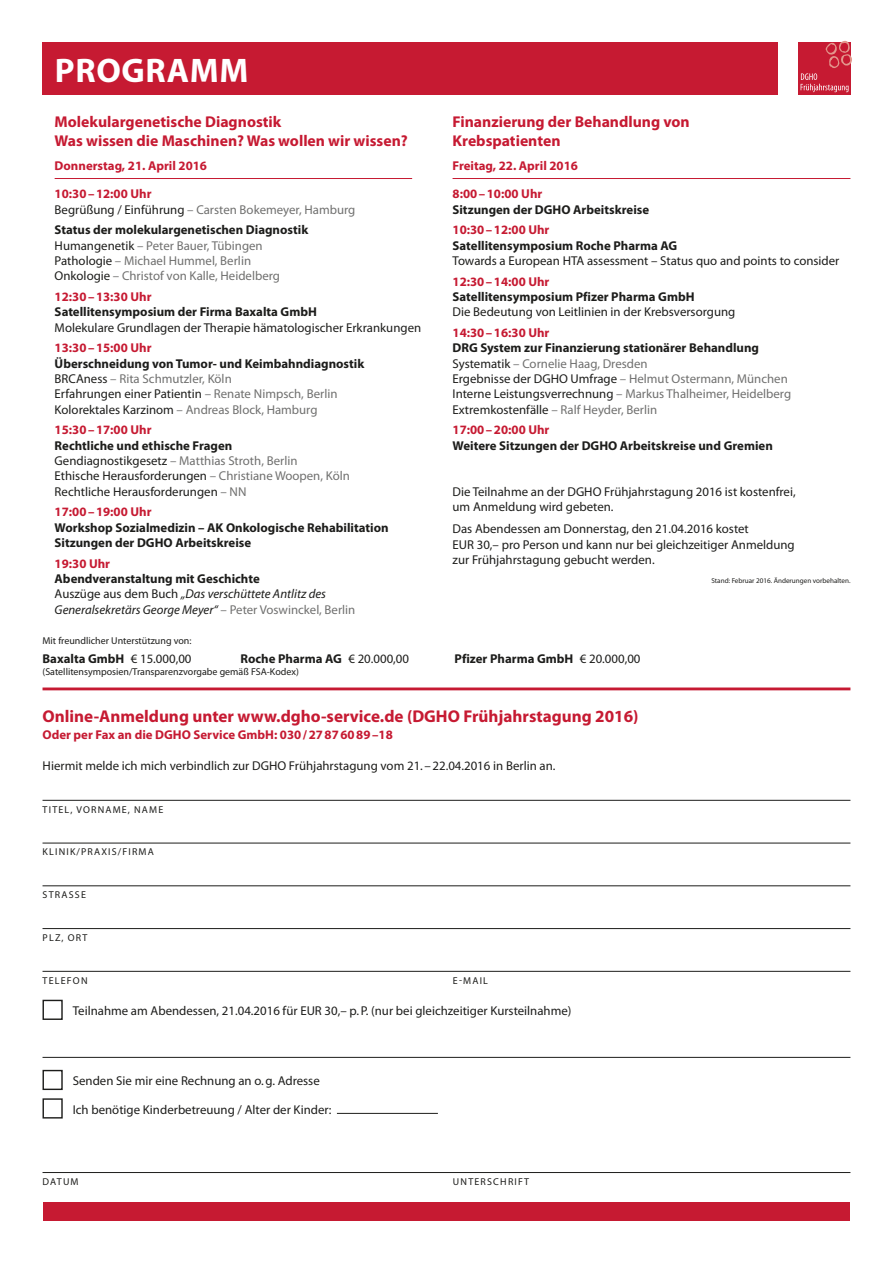
<style>
.page{position:relative;width:893px;height:1263px;background:#fff}
.page>*{position:absolute;margin:0;border:0;box-sizing:border-box;transform-origin:0 0}
.t1{font:700 34.2px "Myriad Pro";letter-spacing:.02em;color:#fff}
.t2{font:700 17.1px "Myriad Pro";color:#c61a32}
.t3{font:700 15.6px/18.6px "Myriad Pro";color:#c61a32}
.t4{font:12.9px/15.5px "Myriad Pro";color:#1d1d1b}
.t5{font:12.9px/15.5px "Myriad Pro";color:#70706f}
.t6{font:700 12.9px/20.5px "Myriad Pro";color:#1d1d1b}
.t7{font:700 12.9px/28.2px "Myriad Pro";color:#c61a32}
.t8{font:italic 12.9px/15.5px "Myriad Pro";color:#1d1d1b}
.t9{font:10.05px "Myriad Pro";color:#1d1d1b}
.t10{font:10.05px "Myriad Pro";letter-spacing:.12em;color:#1d1d1b}
.t11{font:7.2px "Myriad Pro";color:#1d1d1b}
.s1{font-weight:400}
.s2{font-weight:400;color:#70706f}
.s3{color:#1d1d1b}
.s4{font-weight:700;color:#1d1d1b}
.s5{font-weight:700}
.s6{color:#70706f}
.s7{font-weight:700;font-style:normal}
.s8{font-style:normal}
.s9{font-style:normal;color:#70706f}
</style>
<div class="page">
<hr style="left:43px;top:800px;width:807px;height:1px;background:#1d1d1b">
<hr style="left:43px;top:843px;width:807px;height:1px;background:#1d1d1b">
<hr style="left:43px;top:885px;width:807px;height:1px;background:#1d1d1b">
<hr style="left:43px;top:928px;width:807px;height:1px;background:#1d1d1b">
<hr style="left:43px;top:971px;width:807px;height:1px;background:#1d1d1b">
<hr style="left:43px;top:1057px;width:807px;height:1px;background:#1d1d1b">
<hr style="left:43px;top:1172px;width:807px;height:1px;background:#1d1d1b">
<div style="left:43px;top:1000px;width:20px;height:20px;border:1px solid #1d1d1b"></div>
<div style="left:43px;top:1070px;width:20px;height:20px;border:1px solid #1d1d1b"></div>
<div style="left:43px;top:1098px;width:20px;height:20px;border:1px solid #1d1d1b"></div>
<hr style="left:337px;top:1113px;width:101px;height:1px;background:#1d1d1b">
<div style="left:34px;top:1202px;width:825px;height:18px;background:#c61a32"></div>
<div style="left:798px;top:42px;width:53px;height:53px;background:#c61a32"></div>
<svg style="left:801px;top:41px;width:51px;height:51px"></svg>
<hr style="left:55px;top:178px;width:357px;height:1px;background:#c61a32">
<hr style="left:453px;top:178px;width:397px;height:1px;background:#c61a32">
<hr style="left:43px;top:687px;width:807px;height:3px;background:#c61a32">
<div style="left:43px;top:43px;width:735px;height:52px;background:#c61a32"></div>
<div style="left:850px;top:1199px;width:13px;height:43px;background:#fff"></div>
<div style="left:30px;top:1199px;width:13px;height:43px;background:#fff"></div>
<h1 class="t1" style="left:55px;top:48px;width:195px">PROGRAMM</h1>
<p class="t3" style="left:55px;top:112px;width:355px">Molekulargenetische Diagnostik<br>Was wissen die Maschinen? Was wollen wir wissen?</p>
<p class="t7" style="left:55px;top:151px;width:154px">Donnerstag, 21. April 2016<br>10:30–12:00 Uhr</p>
<p class="t6" style="left:55px;top:199px;width:302px"><span class="s1">Begrüßung / Einführung</span> <span class="s2">– Carsten Bokemeyer, Hamburg<br></span>Status der molekulargenetischen Diagnostik</p>
<p class="t5" style="left:55px;top:237px;width:227px"><span class="s3">Humangenetik</span> – Peter Bauer, Tübingen<br><span class="s3">Pathologie</span> – Michael Hummel, Berlin<br><span class="s3">Onkologie</span> – Christof von Kalle, Heidelberg</p>
<p class="t7" style="left:55px;top:282px;width:98px">12:30–13:30 Uhr</p>
<p class="t6" style="left:55px;top:301px;width:264px">Satellitensymposium der Firma Baxalta GmbH</p>
<p class="t4" style="left:55px;top:319px;width:368px">Molekulare Grundlagen der Therapie hämatologischer Erkrankungen</p>
<p class="t7" style="left:55px;top:333px;width:98px">13:30–15:00 Uhr</p>
<p class="t5" style="left:55px;top:355px;width:311px"><span class="s4">Überschneidung von Tumor- und Keimbahndiagnostik </span><span class="s3">BRCAness</span> – Rita Schmutzler, Köln<br><span class="s3">Erfahrungen einer Patientin</span> – Renate Nimpsch, Berlin <span class="s3">Kolorektales Karzinom</span> – Andreas Block, Hamburg</p>
<p class="t7" style="left:55px;top:415px;width:98px">15:30–17:00 Uhr</p>
<p class="t4" style="left:55px;top:437px;width:297px"><span class="s5">Rechtliche und ethische Fragen<br></span>Gendiagnostikgesetz <span class="s6">– Matthias Stroth, Berlin<br></span>Ethische Herausforderungen <span class="s6">– Christiane Woopen, Köln </span>Rechtliche Herausforderungen <span class="s6">– NN</span></p>
<p class="t7" style="left:55px;top:497px;width:98px">17:00–19:00 Uhr</p>
<p class="t6" style="left:55px;top:519px;width:335px;line-height:15.5px">Workshop Sozialmedizin – AK Onkologische Rehabilitation<br>Sitzungen der DGHO Arbeitskreise</p>
<p class="t7" style="left:55px;top:549px;width:57px">19:30 Uhr</p>
<p class="t8" style="left:55px;top:571px;width:302px"><span class="s7">Abendveranstaltung mit Geschichte<br></span><span class="s8">Auszüge aus dem Buch</span> „Das verschüttete Antlitz des<br>Generalsekretärs George Meyer“ <span class="s9">– Peter Voswinckel, Berlin</span></p>
<p class="t3" style="left:453px;top:112px;width:239px">Finanzierung der Behandlung von<br>Krebspatienten</p>
<p class="t7" style="left:453px;top:151px;width:127px">Freitag, 22. April 2016<br>8:00–10:00 Uhr</p>
<p class="t6" style="left:453px;top:199px;width:198px">Sitzungen der DGHO Arbeitskreise</p>
<p class="t7" style="left:453px;top:215px;width:98px">10:30–12:00 Uhr</p>
<p class="t6" style="left:453px;top:235px;width:226px">Satellitensymposium Roche Pharma AG</p>
<p class="t4" style="left:453px;top:253px;width:388px">Towards a European HTA assessment – Status quo and points to consider</p>
<p class="t7" style="left:453px;top:267px;width:98px">12:30–14:00 Uhr</p>
<p class="t6" style="left:453px;top:286px;width:244px">Satellitensymposium Pfizer Pharma GmbH</p>
<p class="t4" style="left:453px;top:304px;width:284px">Die Bedeutung von Leitlinien in der Krebsversorgung</p>
<p class="t7" style="left:453px;top:318px;width:98px">14:30–16:30 Uhr</p>
<p class="t5" style="left:453px;top:340px;width:340px"><span class="s4">DRG System zur Finanzierung stationärer Behandlung </span><span class="s3">Systematik</span> – Cornelie Haag, Dresden<br><span class="s3">Ergebnisse der DGHO Umfrage</span> – Helmut Ostermann, München <span class="s3">Interne Leistungsverrechnung</span> – Markus Thalheimer, Heidelberg <span class="s3">Extremkostenfälle</span> – Ralf Heyder, Berlin</p>
<p class="t7" style="left:453px;top:415px;width:98px">17:00–20:00 Uhr</p>
<p class="t6" style="left:453px;top:435px;width:322px">Weitere Sitzungen der DGHO Arbeitskreise und Gremien</p>
<p class="t4" style="left:453px;top:484px;width:345px">Die Teilnahme an der DGHO Frühjahrstagung 2016 ist kostenfrei, um Anmeldung wird gebeten.</p>
<p class="t4" style="left:453px;top:521px;width:344px">Das Abendessen am Donnerstag, den 21.04.2016 kostet<br>EUR 30,– pro Person und kann nur bei gleichzeitiger Anmeldung zur Frühjahrstagung gebucht werden.</p>
<p class="t11" style="left:711px;top:576px;width:140px">Stand: Februar 2016. Änderungen vorbehalten.</p>
<p class="t9" style="left:43px;top:634px;width:150px">Mit freundlicher Unterstützung von:</p>
<p class="t6" style="left:43px;top:648px;width:150px">Baxalta GmbH <span class="s1">€ 15.000,00</span></p>
<p class="t6" style="left:240px;top:648px;width:170px">Roche Pharma AG <span class="s1">€ 20.000,00</span></p>
<p class="t6" style="left:455px;top:648px;width:187px">Pfizer Pharma GmbH <span class="s1">€ 20.000,00</span></p>
<p class="t9" style="left:43px;top:666px;width:258px">(Satellitensymposien/Transparenzvorgabe gemäß FSA-Kodex)</p>
<h2 class="t2" style="left:43px;top:705px;width:598px">Online-Anmeldung unter www.dgho-service.de (DGHO Frühjahrstagung 2016)</h2>
<p class="t7" style="left:43px;top:720px;width:352px">Oder per Fax an die DGHO Service GmbH: 030/27876089–18</p>
<p class="t4" style="left:43px;top:758px;width:514px">Hiermit melde ich mich verbindlich zur DGHO Frühjahrstagung vom 21. –22.04.2016 in Berlin an.</p>
<p class="t10" style="left:43px;top:803px;width:122px">TITEL, VORNAME, NAME</p>
<p class="t10" style="left:43px;top:846px;width:113px">KLINIK/PRAXIS/FIRMA</p>
<p class="t10" style="left:43px;top:888px;width:45px">STRASSE</p>
<p class="t9" style="left:43px;top:931px;width:46px">PLZ, ORT</p>
<p class="t10" style="left:43px;top:974px;width:46px">TELEFON</p>
<p class="t9" style="left:453px;top:974px;width:37px">E-MAIL</p>
<p class="t4" style="left:73px;top:1003px;width:500px">Teilnahme am Abendessen, 21.04.2016 für EUR 30,– p.P. (nur bei gleichzeitiger Kursteilnahme)</p>
<p class="t4" style="left:73px;top:1073px;width:248px">Senden Sie mir eine Rechnung an o.g. Adresse</p>
<p class="t4" style="left:73px;top:1101px;width:260px">Ich benötige Kinderbetreuung / Alter der Kinder:</p>
<p class="t9" style="left:43px;top:1175px;width:38px">DATUM</p>
<p class="t10" style="left:453px;top:1175px;width:78px">UNTERSCHRIFT</p>
</div>
